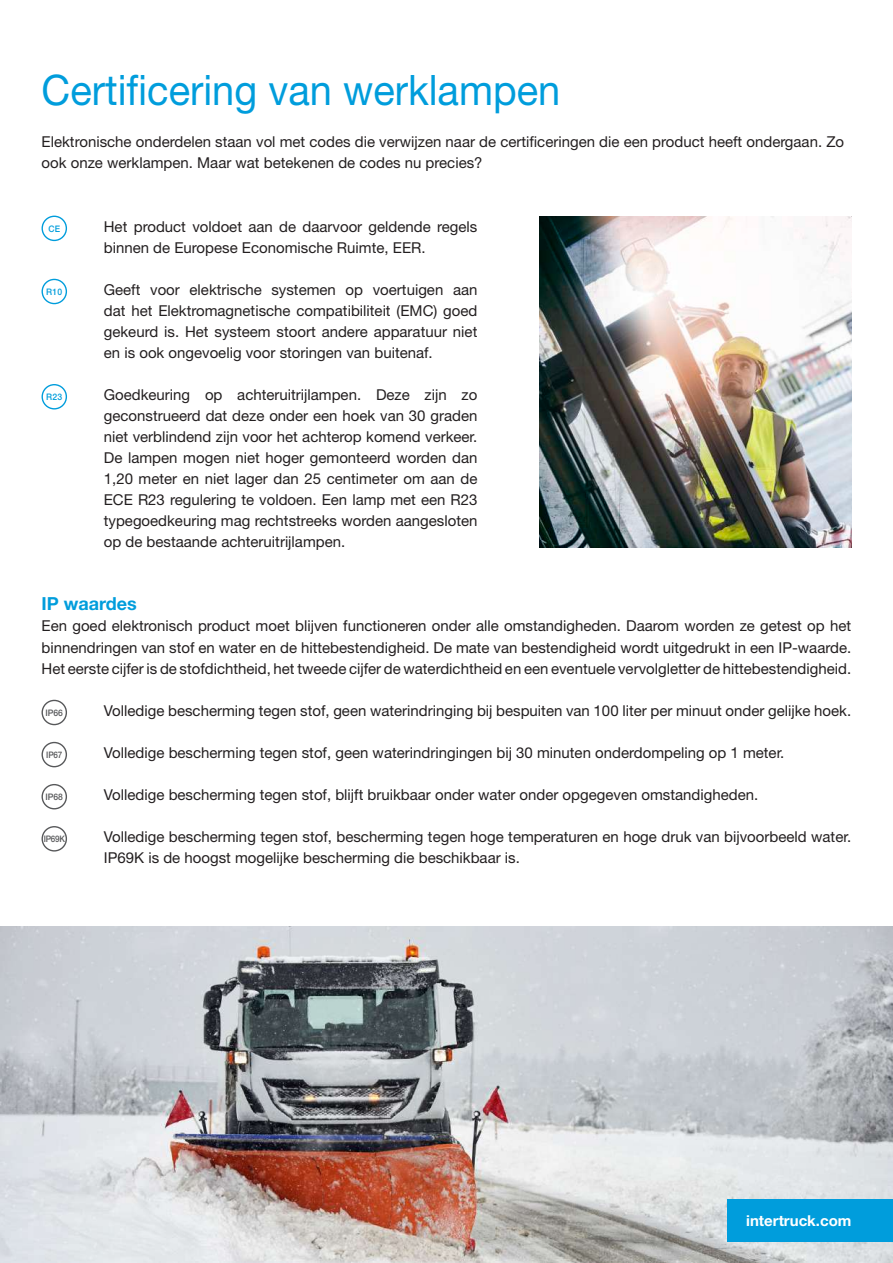
<style>
.page{position:relative;width:893px;height:1263px;background:#fff}
.page>*{position:absolute;margin:0;border:0;box-sizing:border-box;transform-origin:0 0}
.t1{font:42px "Helvetica Neue LT Pro";color:#009ddc;scale:.95 1}
.t2{font:700 18px "Helvetica Neue LT Pro";color:#009ddc}
.t3{font:15px/21px "Helvetica Neue LT Pro";color:#231f20}
.t4{font:700 15px "Helvetica Neue LT Pro";color:#fff}
.t5{font:500 9px "Helvetica Neue LT Pro";letter-spacing:-.03em;color:#57585a;scale:.9 1}
.t6{font:500 9px "Helvetica Neue LT Pro";letter-spacing:-.03em;color:#57585a;scale:.95 1}
.t7{font:500 9px "Helvetica Neue LT Pro";letter-spacing:.04em;color:#009ddc;scale:.95 1}
</style>
<div class="page">
<img style="left:0;top:926px;width:893px;height:337px">
<img style="left:540px;top:216px;width:311px;height:331px">
<div style="left:42px;top:826px;width:25px;height:25px;border:1px solid #57585a;border-radius:50%"></div>
<div style="left:42px;top:742px;width:25px;height:25px;border:1px solid #57585a;border-radius:50%"></div>
<div style="left:42px;top:784px;width:25px;height:25px;border:1px solid #57585a;border-radius:50%"></div>
<div style="left:42px;top:700px;width:25px;height:25px;border:1px solid #57585a;border-radius:50%"></div>
<div style="left:42px;top:216px;width:25px;height:25px;border:1px solid #009ddc;border-radius:50%"></div>
<div style="left:42px;top:279px;width:25px;height:25px;border:1px solid #009ddc;border-radius:50%"></div>
<div style="left:42px;top:384px;width:25px;height:25px;border:1px solid #009ddc;border-radius:50%"></div>
<div style="left:727px;top:1200px;width:166px;height:42px;background:#009ddc"></div>
<h1 class="t1" style="left:42px;top:64px;width:548px">Certificering van werklampen</h1>
<p class="t3" style="left:42px;top:131px;width:804px">Elektronische onderdelen staan vol met codes die verwijzen naar de certificeringen die een product heeft ondergaan. Zo ook onze werklampen. Maar wat betekenen de codes nu precies?</p>
<p class="t7" style="left:48px;top:223px;width:14px">CE</p>
<p class="t7" style="left:46px;top:286px;width:19px">R10</p>
<p class="t7" style="left:46px;top:391px;width:19px">R23</p>
<p class="t3" style="left:104px;top:215px;width:375px">Het product voldoet aan de daarvoor geldende regels binnen de Europese Economische Ruimte, EER.</p>
<p class="t3" style="left:104px;top:278px;width:375px;text-align:justify">Geeft voor elektrische systemen op voertuigen aan dat het Elektromagnetische compatibiliteit (EMC) goed gekeurd is. Het systeem stoort andere apparatuur niet en is ook ongevoelig voor storingen van buitenaf.</p>
<p class="t3" style="left:104px;top:384px;width:375px;text-align:justify">Goedkeuring op achteruitrijlampen. Deze zijn zo geconstrueerd dat deze onder een hoek van 30 graden niet verblindend zijn voor het achterop komend verkeer.<br>De lampen mogen niet hoger gemonteerd worden dan 1,20 meter en niet lager dan 25 centimeter om aan de ECE R23 regulering te voldoen. Een lamp met een R23 typegoedkeuring mag rechtstreeks worden aangesloten op de bestaande achteruitrijlampen.</p>
<p class="t2" style="left:42px;top:593px;width:97px">IP waardes</p>
<p class="t3" style="left:42px;top:615px;width:811px;text-align:justify">Een goed elektronisch product moet blijven functioneren onder alle omstandigheden. Daarom worden ze getest op het binnendringen van stof en water en de hittebestendigheid. De mate van bestendigheid wordt uitgedrukt in een IP-waarde.<br>Het eerste cijfer is de stofdichtheid, het tweede cijfer de waterdichtheid en een eventuele vervolgletter de hittebestendigheid.</p>
<p class="t6" style="left:45px;top:707px;width:20px">IP66</p>
<p class="t5" style="left:46px;top:749px;width:19px">IP67</p>
<p class="t6" style="left:45px;top:791px;width:20px">IP68</p>
<p class="t5" style="left:44px;top:833px;width:25px">IP69K</p>
<p class="t3" style="left:104px;top:699px;width:749px">Volledige bescherming tegen stof, geen waterindringing bij bespuiten van 100 liter per minuut onder gelijke hoek.</p>
<p class="t3" style="left:104px;top:742px;width:682px">Volledige bescherming tegen stof, geen waterindringingen bij 30 minuten onderdompeling op 1 meter.</p>
<p class="t3" style="left:104px;top:784px;width:656px">Volledige bescherming tegen stof, blijft bruikbaar onder water onder opgegeven omstandigheden.</p>
<p class="t3" style="left:104px;top:826px;width:749px">Volledige bescherming tegen stof, bescherming tegen hoge temperaturen en hoge druk van bijvoorbeeld water.<br>IP69K is de hoogst mogelijke bescherming die beschikbaar is.</p>
<p class="t4" style="left:746px;top:1211px;width:107px">intertruck.com</p>
</div>
